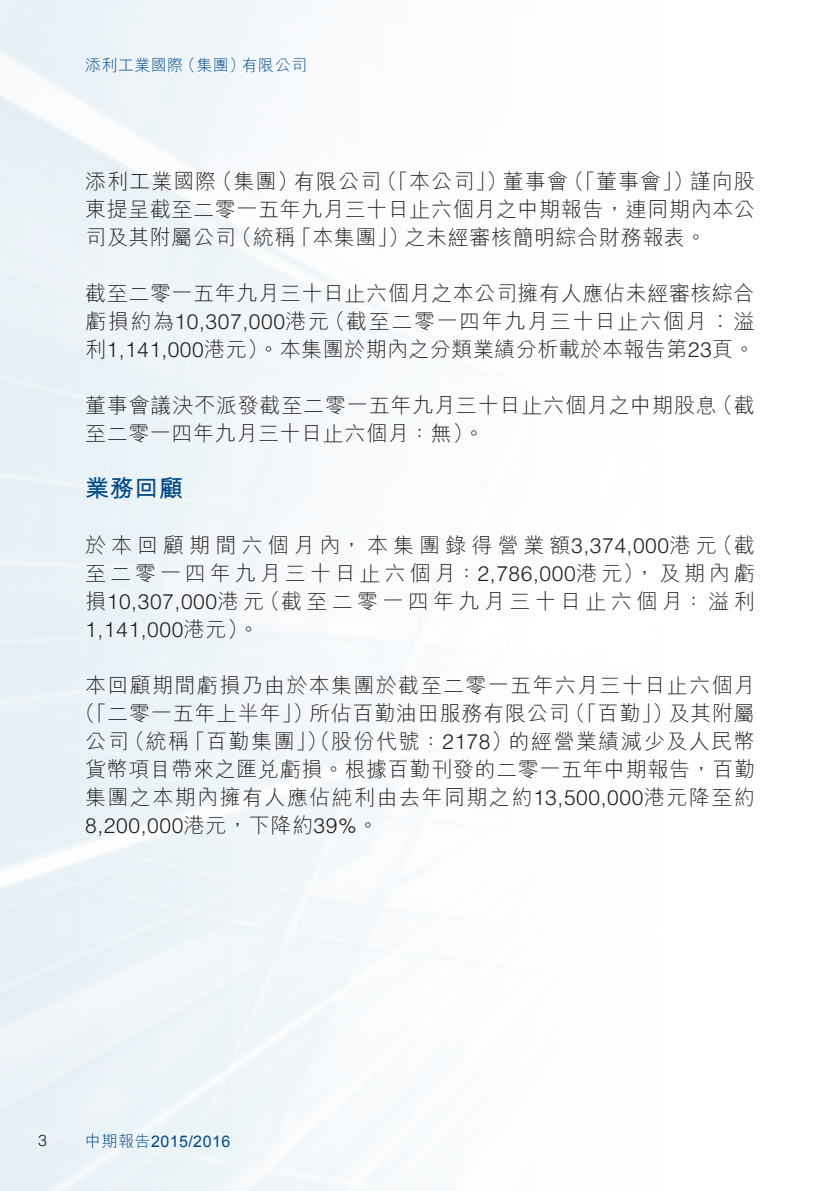
<style>
.page{position:relative;width:840px;height:1191px;background:#fff}
.page>*{position:absolute;margin:0;border:0;box-sizing:border-box;transform-origin:0 0}
.t1{font:700 24px "M Hei HK";color:#004a87}
.t2{font:300 21px/28px "M Hei HK";letter-spacing:.04em;color:#231f20}
.t3{font:300 21px/28px "Helvetica LT Std";letter-spacing:.03em;color:#231f20}
.t4{font:300 21px "M Hei HK";letter-spacing:.02em;color:#231f20}
.t5{font:300 21px/28px "M Hei HK";letter-spacing:.065em;color:#231f20;text-align:right}
.t6{font:300 21px "M Hei HK";letter-spacing:.185em;color:#231f20}
.t7{font:300 21px "M Hei HK";letter-spacing:.24em;color:#231f20}
.t8{font:300 21px "M Hei HK";letter-spacing:.07em;color:#231f20}
.t9{font:300 21px "M Hei HK";letter-spacing:.205em;color:#231f20}
.t10{font:300 16px "M Hei HK";letter-spacing:.03em;color:#004a87}
.t11{font:16px "Arial";letter-spacing:.03em;color:#004a87}
.t12{font:300 16px "Helvetica LT Std";color:#231f20}
.s1{font-family:"M Hei HK"}
.s2{font-family:"Helvetica LT Std"}
.s3{font-family:"M Hei HK";font-weight:300}
</style>
<div class="page">
<p class="t10" style="left:180px;top:54px;width:67px">（集團）</p>
<p class="t10" style="left:242px;top:54px;width:67px">有限公司</p>
<p class="t10" style="left:85px;top:54px;width:100px">添利工業國際</p>
<p class="t2" style="left:212px;top:166px;width:88px">（集團）</p>
<p class="t2" style="left:376px;top:166px;width:132px">（「本公司」）</p>
<p class="t2" style="left:563px;top:166px;width:132px">（「董事會」）</p>
<p class="t2" style="left:502px;top:166px;width:67px">董事會</p>
<p class="t2" style="left:689px;top:166px;width:67px">謹向股</p>
<p class="t2" style="left:294px;top:166px;width:89px">有限公司</p>
<p class="t2" style="left:85px;top:166px;width:133px">添利工業國際</p>
<p class="t2" style="left:85px;top:194px;width:671px">東提呈截至二零一五年九月三十日止六個月之中期報告，連同期內本公</p>
<p class="t2" style="left:404px;top:222px;width:303px">之未經審核簡明綜合財務報表。</p>
<p class="t2" style="left:231px;top:222px;width:66px">（統稱</p>
<p class="t2" style="left:290px;top:222px;width:120px">「本集團」）</p>
<p class="t2" style="left:85px;top:222px;width:152px">司及其附屬公司</p>
<p class="t2" style="left:85px;top:278px;width:671px;text-align:right">截至二零一五年九月三十日止六個月之本公司擁有人應佔未經審核綜合（截至二零一四年九月三十日止六個月︰溢</p>
<p class="t3" style="left:85px;top:307px;width:245px"><span class="s1">虧損約為</span>10,307,000<span class="s1">港元</span></p>
<p class="t4" style="left:85px;top:334px;width:670px">利<span class="s2">1,141,000</span>港元）。本集團於期內之分類業績分析載於本報告第<span class="s2">23</span>頁。</p>
<p class="t2" style="left:711px;top:390px;width:44px">（截</p>
<p class="t2" style="left:85px;top:390px;width:633px">董事會議決不派發截至二零一五年九月三十日止六個月之中期股息至二零一四年九月三十日止六個月：無。(</p>
<p class="t1" style="left:85px;top:471px;width:100px">業務回顧</p>
<p class="t2" style="left:711px;top:530px;width:44px">（截</p>
<p class="t7" style="left:85px;top:530px;width:633px">於本回顧期間六個月內，本集團錄得營業額<span class="s2">3,374,000</span>港元</p>
<p class="t6" style="left:85px;top:558px;width:671px">至二零一四年九月三十日止六個月：<span class="s2">2,786,000</span>港元，） 及期內虧</p>
<p class="t9" style="left:259px;top:586px;width:496px">（截至二零一四年九月三十日止六個月：溢利</p>
<p class="t3" style="left:85px;top:587px;width:180px"><span class="s1">損</span>10,307,000<span class="s1">港元<br></span>1,141,000<span class="s1">港元。(</span></p>
<p class="t5" style="left:85px;top:670px;width:671px">本回顧期間虧損乃由於本集團於截至二零一五年六月三十日止六個月及其附屬</p>
<p class="t2" style="left:75px;top:698px;width:240px">（「二零一五年上半年」）</p>
<p class="t2" style="left:564px;top:698px;width:110px">（「百勤」）</p>
<p class="t2" style="left:309px;top:698px;width:262px">所佔百勤油田服務有限公司</p>
<p class="t2" style="left:124px;top:726px;width:67px">（統稱</p>
<p class="t8" style="left:184px;top:726px;width:329px">「百勤集團」）（股份代號：<span class="s2">2178</span>）</p>
<p class="t8" style="left:508px;top:726px;width:248px">的經營業績減少及人民幣</p>
<p class="t2" style="left:85px;top:726px;width:671px">公司<br>貨幣項目帶來之匯兌虧損。根據百勤刊發的二零一五年中期報告，百勤集團之本期內擁有人應佔純利由去年同期之約<span class="s2">13,500,000</span>港元降至約</p>
<p class="t3" style="left:85px;top:811px;width:295px">8,200,000<span class="s1">港元，下降約</span>39%<span class="s1">。</span></p>
<p class="t12" style="left:38px;top:1130px;width:10px">3</p>
<p class="t11" style="left:85px;top:1130px;width:146px"><span class="s3">中期報告</span>2015/2016</p>
</div>
